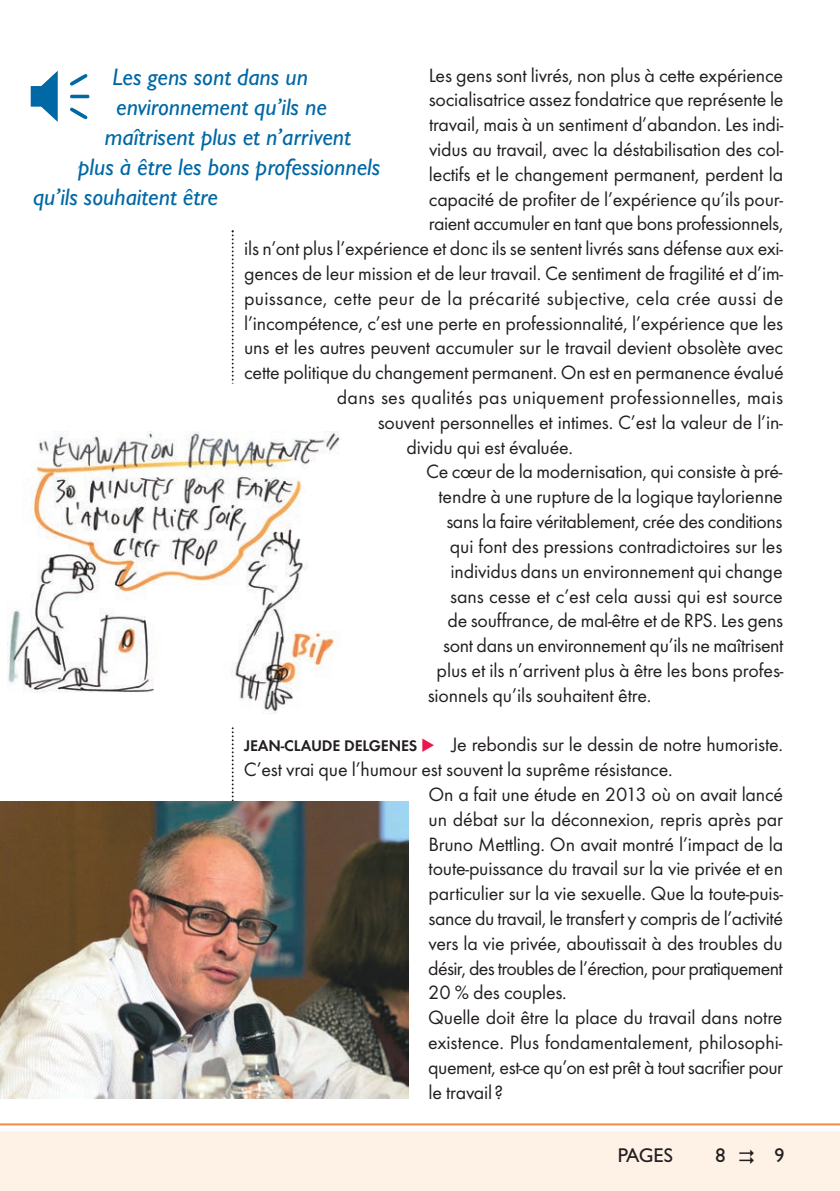
<style>
.page{position:relative;width:840px;height:1191px;background:#fff}
.page>*{position:absolute;margin:0;border:0;box-sizing:border-box;transform-origin:0 0}
.t1{font:italic 24px "Gill Sans";color:#0068a5}
.t2{font:20px "Futura T";letter-spacing:-.01em;color:#231f20}
.t3{font:20px "Futura T";letter-spacing:.015em;color:#231f20}
.t4{font:20px "Futura T";letter-spacing:.01em;color:#231f20}
.t5{font:20px "Futura T";letter-spacing:-.035em;color:#231f20}
.t6{font:20px "Gill Sans";letter-spacing:-.02em;color:#231f20}
.s1{font-weight:600;font-size:16px}
.s2{color:#ed164b}
</style>
<div class="page">
<svg style="left:231px;top:230px;width:2px;height:571px"></svg>
<div style="left:0;top:1131px;width:839px;height:60px;background:#fef1e6"></div>
<hr style="left:0;top:1123px;width:839px;height:2px;background:#f58b3c">
<img style="left:8px;top:431px;width:332px;height:282px">
<svg style="left:31px;top:71px;width:58px;height:51px"></svg>
<img style="left:0;top:801px;width:408px;height:297px">
<p class="t2" style="left:428px;top:63px;width:356px">Les gens sont livrés, non plus à cette expérience</p>
<p class="t2" style="left:428px;top:88px;width:356px">socialisatrice assez fondatrice que représente le</p>
<p class="t2" style="left:429px;top:112px;width:355px">travail, mais à un sentiment d’abandon. Les indi-</p>
<p class="t2" style="left:429px;top:137px;width:355px">vidus au travail, avec la déstabilisation des col-</p>
<p class="t2" style="left:428px;top:162px;width:356px">lectifs et le changement permanent, perdent la</p>
<p class="t2" style="left:428px;top:187px;width:355px">capacité de profiter de l’expérience qu’ils pour-</p>
<p class="t2" style="left:428px;top:212px;width:356px">raient accumuler en tant que bons professionnels,</p>
<p class="t2" style="left:244px;top:236px;width:540px">ils n’ont plus l’expérience et donc ils se sentent livrés sans défense aux exi-</p>
<p class="t2" style="left:244px;top:261px;width:540px">gences de leur mission et de leur travail. Ce sentiment de fragilité et d’im-</p>
<p class="t3" style="left:244px;top:286px;width:540px">puissance, cette peur de la précarité subjective, cela crée aussi de</p>
<p class="t2" style="left:244px;top:311px;width:540px">l’incompétence, c’est une perte en professionnalité, l’expérience que les</p>
<p class="t2" style="left:244px;top:336px;width:540px">uns et les autres peuvent accumuler sur le travail devient obsolète avec</p>
<p class="t2" style="left:244px;top:360px;width:541px">cette politique du changement permanent. On est en permanence évalué</p>
<p class="t4" style="left:337px;top:385px;width:447px">dans ses qualités pas uniquement professionnelles, mais</p>
<p class="t2" style="left:377px;top:410px;width:406px">souvent personnelles et intimes. C’est la valeur de l’in-</p>
<p class="t2" style="left:406px;top:435px;width:168px">dividu qui est évaluée.</p>
<p class="t2" style="left:426px;top:460px;width:358px">Ce cœur de la modernisation, qui consiste à pré-</p>
<p class="t2" style="left:438px;top:484px;width:346px">tendre à une rupture de la logique taylorienne</p>
<p class="t2" style="left:446px;top:509px;width:337px">sans la faire véritablement, crée des conditions</p>
<p class="t2" style="left:449px;top:534px;width:334px">qui font des pressions contradictoires sur les</p>
<p class="t2" style="left:450px;top:559px;width:333px">individus dans un environnement qui change</p>
<p class="t2" style="left:450px;top:584px;width:334px">sans cesse et c’est cela aussi qui est source</p>
<p class="t2" style="left:447px;top:608px;width:337px">de souffrance, de mal-être et de RPS. Les gens</p>
<p class="t2" style="left:443px;top:633px;width:341px">sont dans un environnement qu’ils ne maîtrisent</p>
<p class="t2" style="left:436px;top:658px;width:348px">plus et ils n’arrivent plus à être les bons profes-</p>
<p class="t2" style="left:427px;top:683px;width:225px">sionnels qu’ils souhaitent être.</p>
<p class="t2" style="left:244px;top:732px;width:540px"><span class="s1">JEAN-CLAUDE DELGENES</span> <span class="s2">◆</span> Je rebondis sur le dessin de notre humoriste.</p>
<p class="t2" style="left:244px;top:757px;width:430px">C’est vrai que l’humour est souvent la suprême résistance.</p>
<p class="t2" style="left:428px;top:782px;width:356px">On a fait une étude en 2013 où on avait lancé</p>
<p class="t2" style="left:428px;top:807px;width:355px">un débat sur la déconnexion, repris après par</p>
<p class="t2" style="left:428px;top:832px;width:356px">Bruno Mettling. On avait montré l’impact de la</p>
<p class="t2" style="left:428px;top:856px;width:356px">toute-puissance du travail sur la vie privée et en</p>
<p class="t2" style="left:428px;top:881px;width:356px">particulier sur la vie sexuelle. Que la toute-puis-</p>
<p class="t2" style="left:428px;top:906px;width:356px">sance du travail, le transfert y compris de l’activité</p>
<p class="t2" style="left:428px;top:931px;width:356px">vers la vie privée, aboutissait à des troubles du</p>
<p class="t5" style="left:428px;top:956px;width:356px">désir, des troubles de l’érection, pour pratiquement</p>
<p class="t2" style="left:428px;top:980px;width:140px">20 % des couples.</p>
<p class="t2" style="left:428px;top:1005px;width:356px">Quelle doit être la place du travail dans notre</p>
<p class="t2" style="left:428px;top:1030px;width:356px">existence. Plus fondamentalement, philosophi-</p>
<p class="t2" style="left:428px;top:1055px;width:356px">quement, est-ce qu’on est prêt à tout sacrifier pour</p>
<p class="t2" style="left:428px;top:1080px;width:76px">le travail?</p>
<p class="t1" style="left:112px;top:62px;width:197px">Les gens sont dans un</p>
<p class="t1" style="left:116px;top:92px;width:212px">environnement qu’ils ne</p>
<p class="t1" style="left:105px;top:122px;width:247px">maîtrisent plus et n’arrivent</p>
<p class="t1" style="left:78px;top:152px;width:304px">plus à être les bons professionnels</p>
<p class="t1" style="left:33px;top:182px;width:186px">qu’ils souhaitent être</p>
<p class="t6" style="left:617px;top:1143px;width:57px">PAGES</p>
<p class="t6" style="left:715px;top:1143px;width:11px">8</p>
<p class="t6" style="left:774px;top:1143px;width:11px">9</p>
</div>
